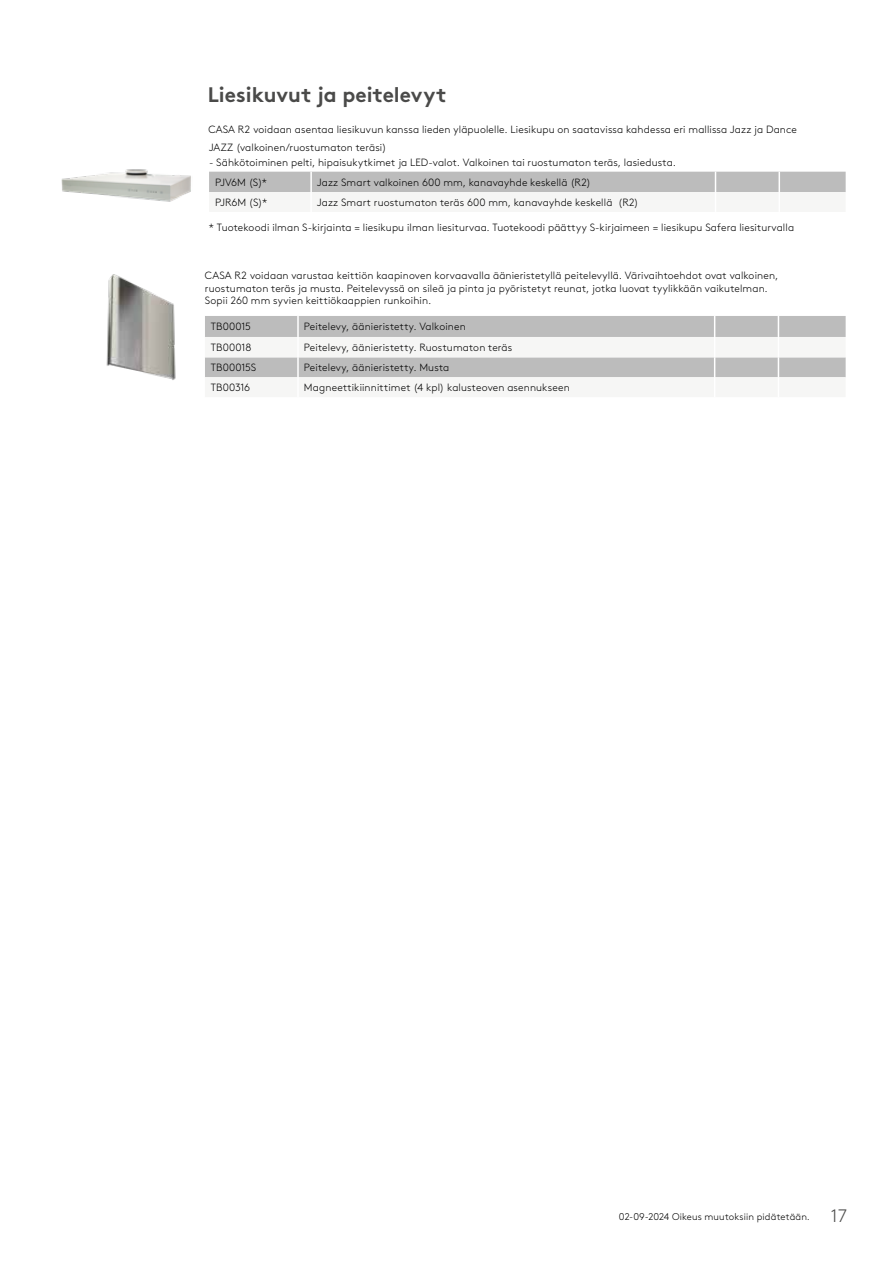
<style>
.page{position:relative;width:893px;height:1263px;background:#fff}
.page>*{position:absolute;margin:0;border:0;box-sizing:border-box;transform-origin:0 0}
.t1{font:700 21px "Swegon Brown";color:#4a4a49}
.t2{font:300 10.5px/12.6px "Swegon Brown";letter-spacing:.015em;color:#000}
.t3{font:300 9.75px "Swegon Brown";letter-spacing:.015em;color:#000}
.s1{font-size:18px;color:#4a4a49}
</style>
<div class="page">
<img style="left:106px;top:274px;width:70px;height:106px">
<svg style="left:205px;top:316px;width:641px;height:62px"></svg>
<div style="left:209px;top:172px;width:637px;height:20px;background:#bcbcbc"></div>
<img style="left:61px;top:169px;width:130px;height:33px">
<h1 class="t1" style="left:208px;top:78px;width:240px">Liesikuvut ja peitelevyt</h1>
<p class="t2" style="left:208px;top:122px;width:590px">CASA R2 voidaan asentaa liesikuvun kanssa lieden yläpuolelle. Liesikupu on saatavissa kahdessa eri mallissa Jazz ja Dance</p>
<p class="t2" style="left:209px;top:140px;width:179px">JAZZ (valkoinen/ruostumaton teräsi)</p>
<p class="t2" style="left:215px;top:151px;width:462px;line-height:19.8px;text-indent:-6px">- Sähkötoiminen pelti, hipaisukytkimet ja LED-valot. Valkoinen tai ruostumaton teräs, lasiedusta.<br>PJV6M (S)*</p>
<p class="t2" style="left:317px;top:175px;width:275px">Jazz Smart valkoinen 600 mm, kanavayhde keskellä (R2)</p>
<p class="t2" style="left:215px;top:195px;width:54px">PJR6M (S)*</p>
<p class="t2" style="left:317px;top:195px;width:323px">Jazz Smart ruostumaton teräs 600 mm, kanavayhde keskellä (R2)</p>
<p class="t2" style="left:209px;top:220px;width:587px">* Tuotekoodi ilman S-kirjainta = liesikupu ilman liesiturvaa. Tuotekoodi päättyy S-kirjaimeen = liesikupu Safera liesiturvalla</p>
<p class="t2" style="left:205px;top:268px;width:575px">CASA R2 voidaan varustaa keittiön kaapinoven korvaavalla äänieristetyllä peitelevyllä. Värivaihtoehdot ovat valkoinen, ruostumaton teräs ja musta. Peitelevyssä on sileä ja pinta ja pyöristetyt reunat, jotka luovat tyylikkään vaikutelman.<br>Sopii 260 mm syvien keittiökaappien runkoihin.</p>
<p class="t2" style="left:211px;top:320px;width:42px">TB00015</p>
<p class="t2" style="left:304px;top:320px;width:163px">Peitelevy, äänieristetty. Valkoinen</p>
<p class="t2" style="left:211px;top:340px;width:42px">TB00018</p>
<p class="t2" style="left:304px;top:340px;width:210px">Peitelevy, äänieristetty. Ruostumaton teräs</p>
<p class="t2" style="left:211px;top:361px;width:47px">TB00015S</p>
<p class="t2" style="left:304px;top:361px;width:147px">Peitelevy, äänieristetty. Musta</p>
<p class="t2" style="left:211px;top:380px;width:41px">TB00316</p>
<p class="t2" style="left:304px;top:380px;width:267px">Magneettikiinnittimet (4 kpl) kalusteoven asennukseen</p>
<p class="t3" style="left:619px;top:1210px;width:230px">02-09-2024 Oikeus muutoksiin pidätetään. <span class="s1">17</span></p>
</div>
